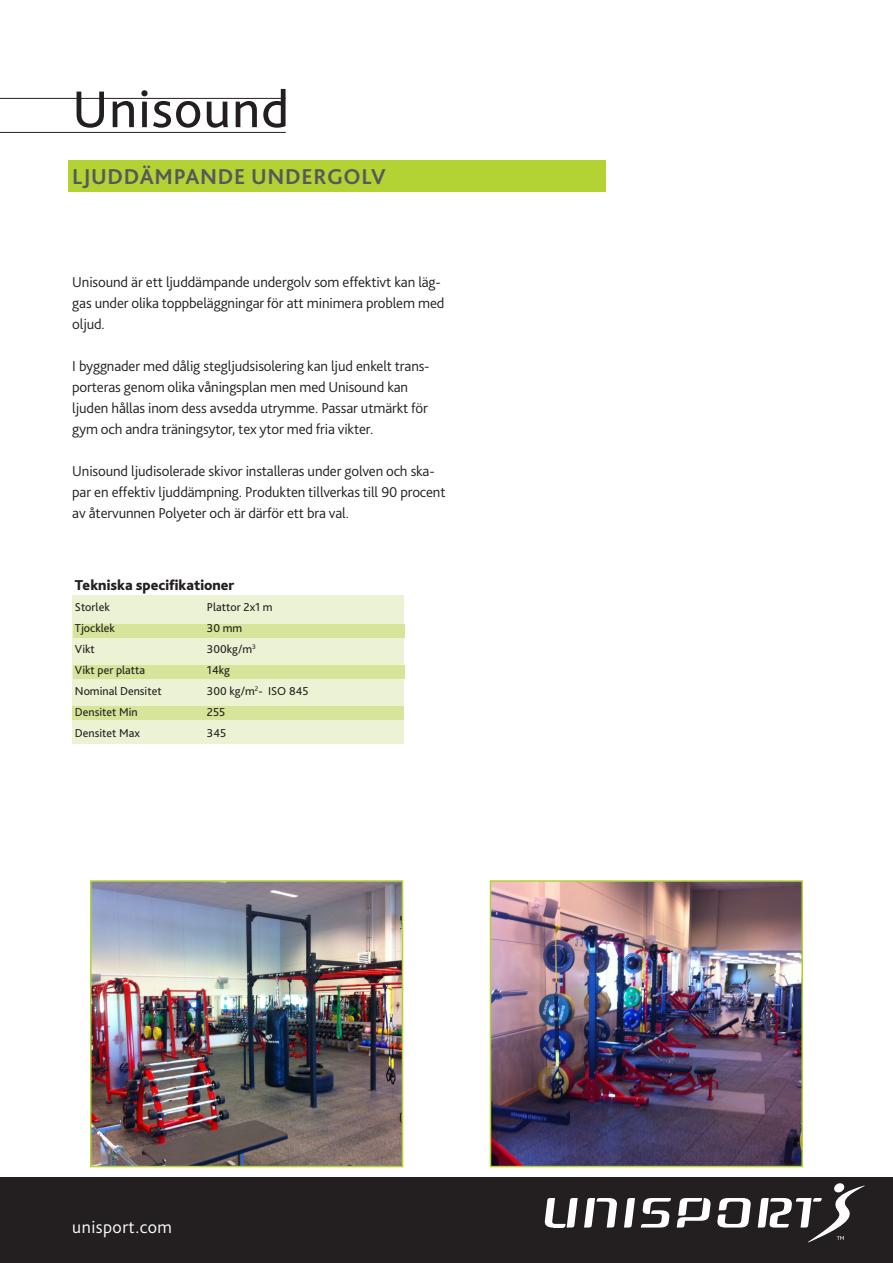
<style>
.page{position:relative;width:893px;height:1263px;background:#fff}
.page>*{position:absolute;margin:0;border:0;box-sizing:border-box;transform-origin:0 0}
.t1{font:54px "Bliss 2";letter-spacing:.02em;color:#231f20}
.t2{font:700 22.5px "Bliss 2";letter-spacing:.03em;color:#57585a}
.t3{font:300 18px "Bliss 2";letter-spacing:.025em;color:#fff}
.text{font:300 15px/21px "Bliss 2";letter-spacing:-.01em;color:#231f20}
.text-2{font:800 15px "Bliss 2";color:#231f20}
.text-3{font:12px "Bliss 2";color:#231f20}
</style>
<div class="page">
<div style="left:68px;top:161px;width:537px;height:31px;background:#b3d234"></div>
<div style="left:0;top:1178px;width:893px;height:85px;background:#231f20"></div>
<svg style="left:544px;top:1183px;width:321px;height:59px"></svg>
<hr style="left:0;top:98px;width:286px;height:1px;background:#231f20">
<hr style="left:0;top:132px;width:286px;height:1px;background:#231f20">
<div style="left:72px;top:595px;width:331px;height:148px;background:#ecf3d4"></div>
<div style="left:73px;top:624px;width:331px;height:13px;background:#d6e599"></div>
<div style="left:73px;top:665px;width:331px;height:14px;background:#d6e599"></div>
<img style="left:93px;top:883px;width:307px;height:281px">
<div style="left:90px;top:880px;width:313px;height:287px;border:2px solid #b3d234"></div>
<img style="left:493px;top:883px;width:307px;height:281px">
<div style="left:490px;top:880px;width:313px;height:287px;border:2px solid #b3d234"></div>
<div style="left:72px;top:706px;width:331px;height:14px;background:#d6e599"></div>
<p class="t1" style="left:72px;top:76px;width:218px">Unisound</p>
<p class="t2" style="left:72px;top:163px;width:315px">LJUDDÄMPANDE UNDERGOLV</p>
<p class="text" style="left:72px;top:271px;width:374px">Unisound är ett ljuddämpande undergolv som effektivt kan läg&shy;gas under olika toppbeläggningar för att minimera problem med oljud.</p>
<p class="text" style="left:72px;top:355px;width:359px">I byggnader med dålig stegljudsisolering kan ljud enkelt trans&shy;porteras genom olika våningsplan men med Unisound kan ljuden hållas inom dess avsedda utrymme. Passar utmärkt för gym och andra träningsytor, tex ytor med fria vikter.</p>
<p class="text" style="left:72px;top:460px;width:375px">Unisound ljudisolerade skivor installeras under golven och ska&shy;par en effektiv ljuddämpning. Produkten tillverkas till 90 procent av återvunnen Polyeter och är därför ett bra val.</p>
<p class="text-2" style="left:75px;top:576px;width:161px">Tekniska specifikationer</p>
<p class="text-3" style="left:75px;top:600px;width:36px">Storlek</p>
<p class="text-3" style="left:207px;top:600px;width:67px">Plattor 2x1 m</p>
<p class="text-3" style="left:75px;top:621px;width:42px">Tjocklek</p>
<p class="text-3" style="left:207px;top:621px;width:37px">30 mm</p>
<p class="text-3" style="left:75px;top:642px;width:22px">Vikt</p>
<p class="text-3" style="left:207px;top:642px;width:51px">300kg/m<sup>3</sup></p>
<p class="text-3" style="left:75px;top:663px;width:72px">Vikt per platta</p>
<p class="text-3" style="left:207px;top:663px;width:25px">14kg</p>
<p class="text-3" style="left:75px;top:684px;width:88px">Nominal Densitet</p>
<p class="text-3" style="left:207px;top:684px;width:103px">300 kg/m<sup>2</sup>- ISO 845</p>
<p class="text-3" style="left:75px;top:705px;width:64px">Densitet Min</p>
<p class="text-3" style="left:207px;top:705px;width:20px">255</p>
<p class="text-3" style="left:75px;top:726px;width:67px">Densitet Max</p>
<p class="text-3" style="left:207px;top:726px;width:21px">345</p>
<p class="t3" style="left:72px;top:1216px;width:101px">unisport.com</p>
</div>
